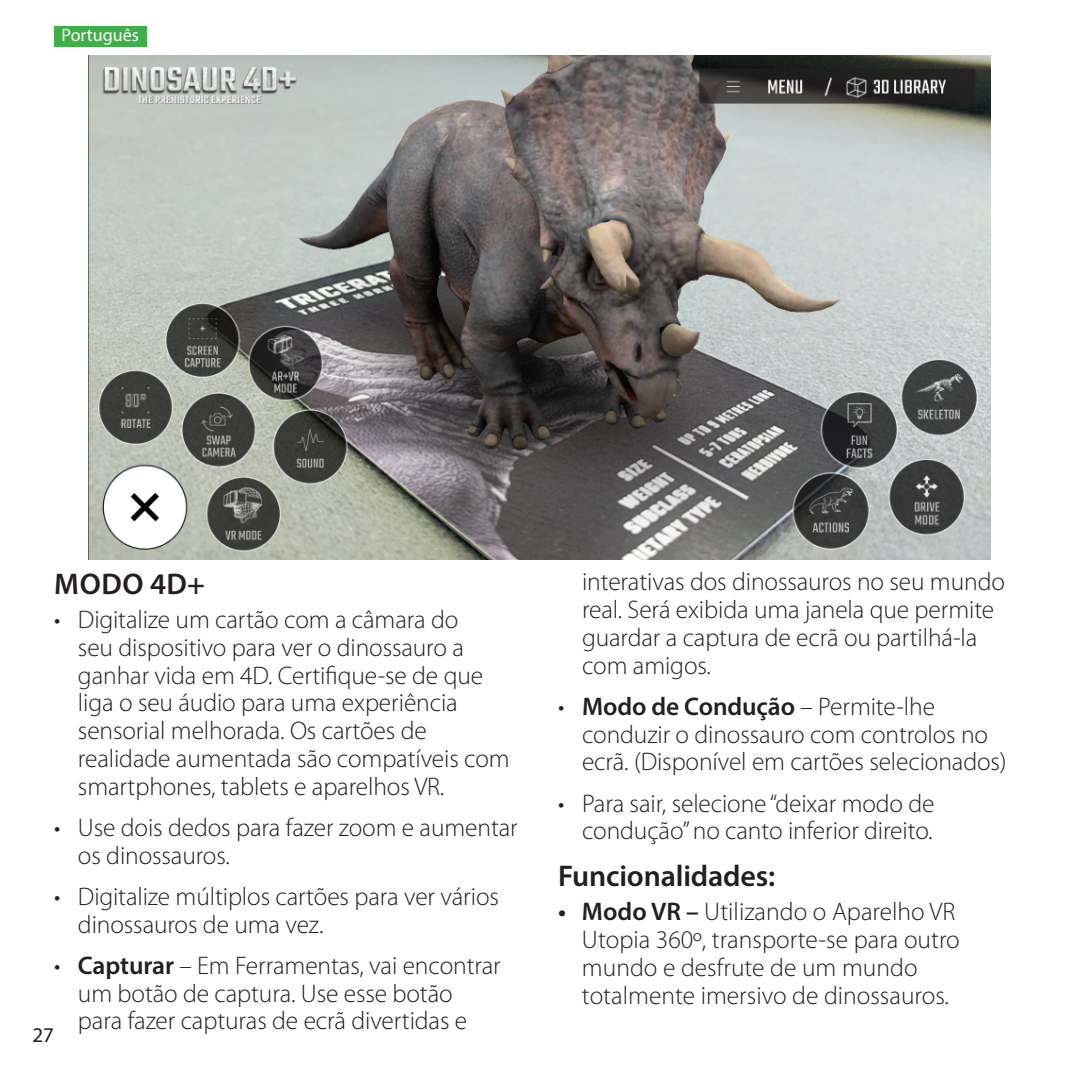
<style>
.page{position:relative;width:1080px;height:1080px;background:#fff}
.page>*{position:absolute;margin:0;border:0;box-sizing:border-box;transform-origin:0 0}
.t1{font:600 30px "Myriad Pro";letter-spacing:-.005em;color:#231f20}
.t2{font:300 25.5px/27.6px "Myriad Pro";letter-spacing:-.005em;color:#231f20}
.t3{font:21px "Myriad Pro";color:#231f20}
.t4{font:18px "Myriad Pro";color:#fff}
.s1{font-weight:600}
</style>
<div class="page">
<img style="left:89px;top:55px;width:902px;height:504px">
<div style="left:54px;top:26px;width:93px;height:20px;background:#40ae49"></div>
<p class="t4" style="left:62px;top:24px;width:79px">Português</p>
<p class="t1" style="left:54px;top:565px;width:152px">MODO 4D+</p>
<p class="t2" style="left:78px;top:606px;width:433px;text-indent:-24px">• Digitalize um cartão com a câmara do<br>seu dispositivo para ver o dinossauro a ganhar vida em 4D. Certifique-se de que liga o seu áudio para uma experiência sensorial melhorada. Os cartões de realidade aumentada são compatíveis com smartphones, tablets e aparelhos VR.</p>
<p class="t2" style="left:78px;top:813px;width:441px;text-indent:-24px">• Use dois dedos para fazer zoom e aumentar os dinossauros.</p>
<p class="t2" style="left:78px;top:882px;width:423px;text-indent:-24px">• Digitalize múltiplos cartões para ver vários dinossauros de uma vez.</p>
<p class="t2" style="left:78px;top:951px;width:424px;text-indent:-24px">• <span class="s1">Capturar</span> – Em Ferramentas, vai encontrar um botão de captura. Use esse botão para fazer capturas de ecrã divertidas e</p>
<p class="t3" style="left:32px;top:1022px;width:23px">27</p>
<p class="t2" style="left:582px;top:568px;width:424px">interativas dos dinossauros no seu mundo real. Será exibida uma janela que permite guardar a captura de ecrã ou partilhá-la com amigos.</p>
<p class="t2" style="left:582px;top:692px;width:426px;text-indent:-24px">• <span class="s1">Modo de Condução</span> – Permite-lhe conduzir o dinossauro com controlos no ecrã. (Disponível em cartões selecionados)</p>
<p class="t2" style="left:558px;top:789px;width:378px;text-align:right">• Para sair, selecione “deixar modo de condução” no canto inferior direito.</p>
<p class="t1" style="left:558px;top:857px;width:219px">Funcionalidades:</p>
<p class="t2" style="left:582px;top:898px;width:379px;text-indent:-24px"><span class="s1">• Modo VR –</span> Utilizando o Aparelho VR Utopia 360º, transporte-se para outro mundo e desfrute de um mundo totalmente imersivo de dinossauros.</p>
</div>
